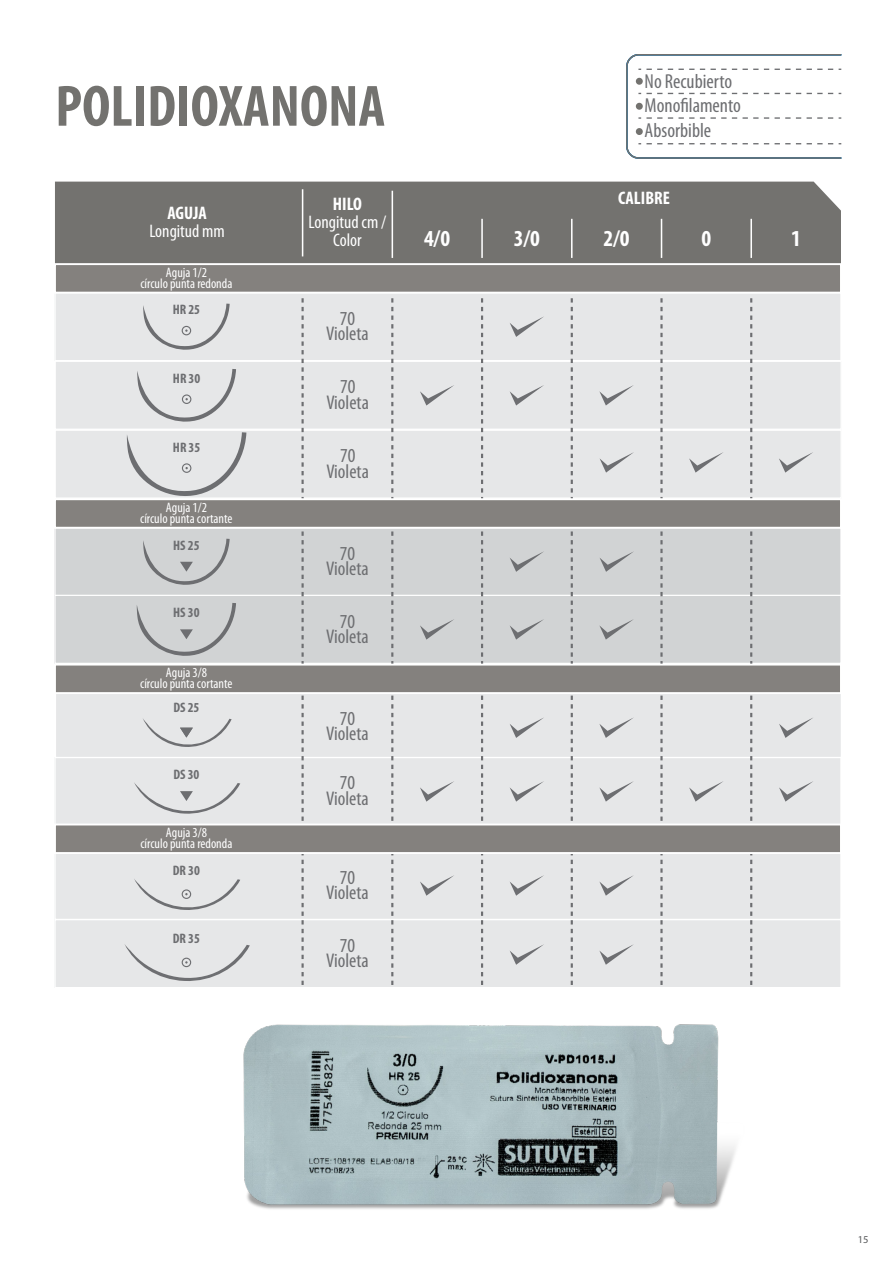
<style>
.page{position:relative;width:893px;height:1263px;background:#fff}
.page>*{position:absolute;margin:0;border:0;box-sizing:border-box;transform-origin:0 0}
.t1{font:700 condensed 58.65px "Myriad Pro";color:#73726f}
.t2{font:700 condensed 22.95px "Myriad Pro";color:#fff}
.t3{font:condensed 20.25px/24.3px "Myriad Pro";color:#6d6e71}
.t4{font:condensed 19.95px/15.3px "Myriad Pro";color:#6d6e71;text-align:center}
.t5{font:condensed 18.15px/18.1px "Myriad Pro";color:#fff;text-align:center}
.t6{font:700 condensed 18.15px "Myriad Pro";color:#fff}
.t7{font:condensed 13.8px/10.6px "Myriad Pro";color:#fff;text-align:center}
.t8{font:700 condensed 13.8px "Myriad Pro";color:#6d6e71}
.t9{font:10.5px "Myriad Pro";color:#58595b}
</style>
<div class="page">
<div style="left:55px;top:757px;width:786px;height:68px;background:#e6e7e8"></div>
<div style="left:55px;top:851px;width:786px;height:68px;background:#e6e7e8"></div>
<div style="left:55px;top:528px;width:786px;height:68px;background:#d1d3d4"></div>
<div style="left:55px;top:693px;width:786px;height:64px;background:#e6e7e8"></div>
<div style="left:55px;top:692px;width:787px;height:66px;border:1px solid #fff"></div>
<svg style="left:143px;top:539px;width:87px;height:46px"></svg>
<div style="left:55px;top:595px;width:786px;height:68px;background:#d1d3d4"></div>
<div style="left:54px;top:595px;width:788px;height:69px;border:1px solid #fff"></div>
<svg style="left:137px;top:603px;width:99px;height:53px"></svg>
<svg style="left:143px;top:718px;width:89px;height:29px"></svg>
<svg style="left:134px;top:783px;width:106px;height:31px"></svg>
<svg style="left:134px;top:879px;width:106px;height:31px"></svg>
<div style="left:55px;top:920px;width:786px;height:68px;background:#e6e7e8"></div>
<div style="left:54px;top:919px;width:788px;height:69px;border:1px solid #fff"></div>
<svg style="left:124px;top:944px;width:126px;height:37px"></svg>
<div style="left:55px;top:293px;width:786px;height:68px;background:#e6e7e8"></div>
<div style="left:54px;top:292px;width:788px;height:69px;border:1px solid #fff"></div>
<div style="left:55px;top:182px;width:786px;height:81px;background:#73726f"></div>
<div style="left:55px;top:264px;width:786px;height:29px;background:#84817e"></div>
<div style="left:54px;top:263px;width:788px;height:31px;border:2px solid #fff"></div>
<hr style="left:392px;top:191px;width:1px;height:67px;background:#fff">
<hr style="left:481px;top:219px;width:2px;height:39px;background:#fff">
<hr style="left:571px;top:219px;width:2px;height:39px;background:#fff">
<hr style="left:661px;top:219px;width:1px;height:39px;background:#fff">
<hr style="left:750px;top:219px;width:2px;height:39px;background:#fff">
<hr style="left:302px;top:189px;width:1px;height:67px;background:#fff">
<svg style="left:626px;top:54px;width:216px;height:105px"></svg>
<div style="left:636px;top:78px;width:7px;height:7px;background:#73726f;border-radius:50%"></div>
<div style="left:636px;top:103px;width:7px;height:7px;background:#73726f;border-radius:50%"></div>
<div style="left:636px;top:128px;width:7px;height:7px;background:#73726f;border-radius:50%"></div>
<svg style="left:143px;top:304px;width:87px;height:46px"></svg>
<div style="left:55px;top:361px;width:786px;height:68px;background:#e6e7e8"></div>
<div style="left:55px;top:361px;width:787px;height:69px;border:1px solid #fff"></div>
<svg style="left:137px;top:369px;width:99px;height:53px"></svg>
<div style="left:55px;top:430px;width:786px;height:68px;background:#e6e7e8"></div>
<div style="left:55px;top:429px;width:787px;height:70px;border:1px solid #fff"></div>
<svg style="left:127px;top:432px;width:119px;height:64px"></svg>
<svg style="left:301px;top:298px;width:3px;height:690px"></svg>
<svg style="left:391px;top:298px;width:2px;height:690px"></svg>
<svg style="left:481px;top:298px;width:2px;height:690px"></svg>
<svg style="left:571px;top:298px;width:2px;height:690px"></svg>
<svg style="left:660px;top:298px;width:3px;height:690px"></svg>
<svg style="left:750px;top:298px;width:2px;height:690px"></svg>
<div style="left:54px;top:498px;width:788px;height:31px;background:#84817e;border:2px solid #fff"></div>
<div style="left:55px;top:664px;width:786px;height:29px;background:#84817e"></div>
<div style="left:54px;top:664px;width:788px;height:30px;border:2px solid #fff"></div>
<div style="left:55px;top:824px;width:786px;height:29px;background:#84817e"></div>
<div style="left:54px;top:823px;width:788px;height:31px;border:2px solid #fff"></div>
<svg style="left:420px;top:385px;width:34px;height:20px"></svg>
<svg style="left:510px;top:385px;width:34px;height:20px"></svg>
<svg style="left:510px;top:316px;width:34px;height:21px"></svg>
<svg style="left:600px;top:452px;width:34px;height:21px"></svg>
<svg style="left:600px;top:551px;width:34px;height:21px"></svg>
<svg style="left:510px;top:551px;width:34px;height:21px"></svg>
<svg style="left:689px;top:452px;width:34px;height:21px"></svg>
<svg style="left:779px;top:452px;width:34px;height:21px"></svg>
<svg style="left:599px;top:385px;width:35px;height:20px"></svg>
<svg style="left:420px;top:619px;width:34px;height:21px"></svg>
<svg style="left:510px;top:619px;width:34px;height:21px"></svg>
<svg style="left:599px;top:619px;width:34px;height:21px"></svg>
<svg style="left:510px;top:717px;width:34px;height:21px"></svg>
<svg style="left:599px;top:717px;width:35px;height:21px"></svg>
<svg style="left:779px;top:718px;width:34px;height:20px"></svg>
<svg style="left:510px;top:781px;width:34px;height:21px"></svg>
<svg style="left:420px;top:781px;width:34px;height:21px"></svg>
<svg style="left:599px;top:781px;width:35px;height:21px"></svg>
<svg style="left:510px;top:875px;width:34px;height:21px"></svg>
<svg style="left:420px;top:875px;width:34px;height:21px"></svg>
<svg style="left:599px;top:875px;width:35px;height:21px"></svg>
<svg style="left:510px;top:944px;width:34px;height:21px"></svg>
<svg style="left:599px;top:944px;width:35px;height:21px"></svg>
<svg style="left:689px;top:781px;width:34px;height:21px"></svg>
<svg style="left:779px;top:781px;width:34px;height:21px"></svg>
<img style="left:243px;top:1024px;width:493px;height:185px">
<h1 class="t1" style="left:55px;top:74px;width:332px">POLIDIOXANONA</h1>
<h3 class="t6" style="left:167px;top:203px;width:41px">AGUJA</h3>
<h3 class="t5" style="left:149px;top:223px;width:77px">Longitud mm</h3>
<p class="t7" style="left:140px;top:267px;width:93px">Aguja 1/2<br>círculo punta redonda</p>
<p class="t8" style="left:173px;top:302px;width:29px">HR 25</p>
<p class="t8" style="left:173px;top:371px;width:29px">HR 30</p>
<p class="t8" style="left:173px;top:440px;width:29px">HR 35</p>
<p class="t7" style="left:140px;top:502px;width:94px">Aguja 1/2<br>círculo punta cortante</p>
<p class="t8" style="left:173px;top:537px;width:28px">HS 25</p>
<p class="t8" style="left:173px;top:605px;width:28px">HS 30</p>
<p class="t7" style="left:140px;top:668px;width:94px">Aguja 3/8<br>círculo punta cortante</p>
<p class="t8" style="left:173px;top:699px;width:28px">DS 25</p>
<p class="t8" style="left:173px;top:767px;width:28px">DS 30</p>
<p class="t7" style="left:140px;top:828px;width:93px">Aguja 3/8<br>círculo punta redonda</p>
<p class="t8" style="left:173px;top:863px;width:29px">DR 30</p>
<p class="t8" style="left:173px;top:931px;width:29px">DR 35</p>
<h3 class="t6" style="left:333px;top:194px;width:31px">HILO</h3>
<h3 class="t5" style="left:309px;top:213px;width:79px">Longitud cm /<br>Color</h3>
<h3 class="t4" style="left:326px;top:311px;width:44px">70<br>Violeta</h3>
<h3 class="t4" style="left:326px;top:380px;width:44px">70<br>Violeta</h3>
<h3 class="t4" style="left:326px;top:448px;width:44px">70<br>Violeta</h3>
<h3 class="t4" style="left:326px;top:546px;width:44px">70<br>Violeta</h3>
<h3 class="t4" style="left:326px;top:614px;width:44px">70<br>Violeta</h3>
<h3 class="t4" style="left:326px;top:711px;width:44px">70<br>Violeta</h3>
<h3 class="t4" style="left:326px;top:775px;width:44px">70<br>Violeta</h3>
<h3 class="t4" style="left:326px;top:870px;width:44px">70<br>Violeta</h3>
<h3 class="t4" style="left:326px;top:938px;width:44px">70<br>Violeta</h3>
<h3 class="t3" style="left:645px;top:70px;width:98px">No Recubierto<br>Monofilamento<br>Absorbible</h3>
<h3 class="t6" style="left:618px;top:188px;width:53px">CALIBRE</h3>
<h2 class="t2" style="left:424px;top:226px;width:27px">4/0</h2>
<h2 class="t2" style="left:514px;top:226px;width:27px">3/0</h2>
<h2 class="t2" style="left:604px;top:226px;width:27px">2/0</h2>
<h2 class="t2" style="left:701px;top:226px;width:11px">0</h2>
<h2 class="t2" style="left:791px;top:226px;width:11px">1</h2>
<p class="t9" style="left:858px;top:1234px;width:12px">15</p>
</div>
